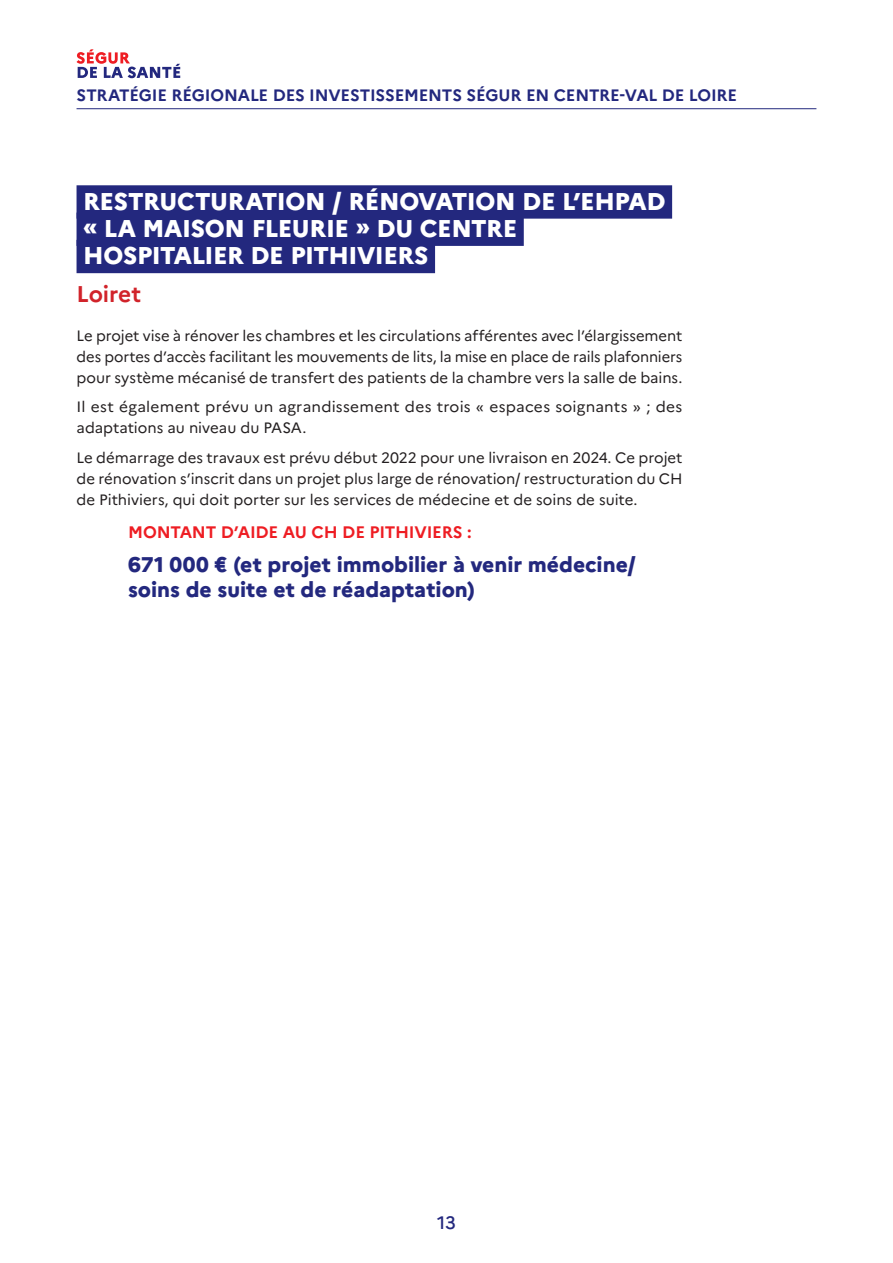
<style>
.page{position:relative;width:893px;height:1263px;background:#fff}
.page>*{position:absolute;margin:0;border:0;box-sizing:border-box;transform-origin:0 0}
.TC{font:800 24.3px/27.3px "Marianne";letter-spacing:-.015em;color:#fff}
.TC-2{font:700 22.65px "Marianne";letter-spacing:-.005em;color:#d1232a}
.TC-3{font:800 21.15px/25.5px "Marianne";color:#23287e}
.t1{font:500 18px "Marianne";color:#23287e}
.TC-4{font:700 16.65px "Marianne";letter-spacing:-.015em;color:#ee1d23}
.t2{font:700 16.5px "Marianne";letter-spacing:-.01em;color:#23287e}
.TC-5{font:15px/21px "Marianne";letter-spacing:.005em;color:#231f20;text-align:justify}
</style>
<div class="page">
<hr style="left:77px;top:108px;width:739px;height:1px;background:#23287e">
<svg style="left:77px;top:49px;width:103px;height:29px"></svg>
<div style="left:77px;top:185px;width:595px;height:34px;background:#23287e"></div>
<div style="left:77px;top:213px;width:447px;height:33px;background:#23287e"></div>
<div style="left:77px;top:240px;width:358px;height:33px;background:#23287e"></div>
<p class="t2" style="left:77px;top:85px;width:662px">STRATÉGIE RÉGIONALE DES INVESTISSEMENTS SÉGUR EN CENTRE-VAL DE LOIRE</p>
<p class="TC" style="left:83px;top:187px;width:584px">RESTRUCTURATION / RÉNOVATION DE L’EHPAD « LA MAISON FLEURIE » DU CENTRE<br>HOSPITALIER DE PITHIVIERS</p>
<p class="TC-2" style="left:77px;top:281px;width:66px">Loiret</p>
<p class="TC-5" style="left:77px;top:325px;width:607px">Le projet vise à rénover les chambres et les circulations afférentes avec l’élargissement des portes d’accès facilitant les mouvements de lits, la mise en place de rails plafonniers pour système mécanisé de transfert des patients de la chambre vers la salle de bains.</p>
<p class="TC-5" style="left:77px;top:396px;width:607px">Il est également prévu un agrandissement des trois « espaces soignants » ; des adaptations au niveau du PASA.</p>
<p class="TC-5" style="left:77px;top:447px;width:608px">Le démarrage des travaux est prévu début 2022 pour une livraison en 2024. Ce projet de rénovation s’inscrit dans un projet plus large de rénovation/ restructuration du CH de Pithiviers, qui doit porter sur les services de médecine et de soins de suite.</p>
<p class="TC-4" style="left:128px;top:522px;width:345px">MONTANT D’AIDE AU CH DE PITHIVIERS :</p>
<p class="TC-3" style="left:128px;top:551px;width:509px">671 000 € (et projet immobilier à venir médecine/ soins de suite et de réadaptation)</p>
<p class="t1" style="left:437px;top:1212px;width:20px">13</p>
</div>
